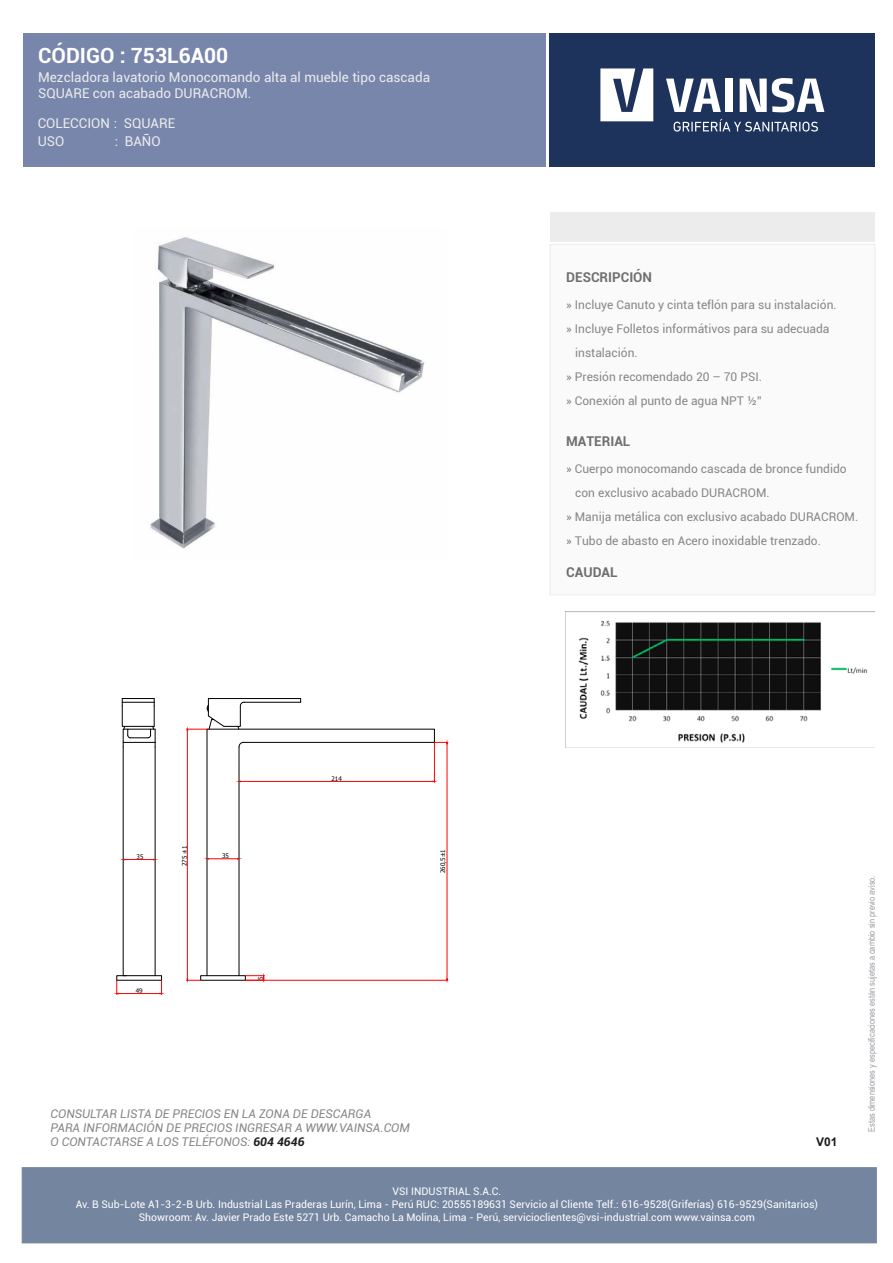
<style>
.page{position:relative;width:893px;height:1263px;background:#fff}
.page>*{position:absolute;margin:0;border:0;box-sizing:border-box;transform-origin:0 0}
.t1{font:700 21px "Roboto";color:#fff}
.t2{font:13.5px/16.2px "Roboto";color:#ececec}
.t3{font:700 13.5px "Roboto";color:#706f6f}
.t4{font:12px "Roboto";color:#878786}
.t5{font:italic 12px/14.4px "Roboto";color:#878786}
.t6{font:700 12px "Arial";color:#1d1d1b}
.t7{font:10.5px/12.6px "Roboto";color:#fff;text-align:center}
.t8{font:9px "Arial Narrow";color:#9c9ea4}
.t9{font:6.3px "Tahoma";color:#000}
.s1{font-weight:700;color:#1d1d1b}
</style>
<div class="page">
<div style="left:550px;top:213px;width:325px;height:29px;background:#ececec"></div>
<div style="left:549px;top:34px;width:326px;height:133px;background:#1e335c"></div>
<svg style="left:600px;top:68px;width:53px;height:53px"></svg>
<svg style="left:666px;top:79px;width:55px;height:33px"></svg>
<div style="left:725px;top:79px;width:8px;height:33px;background:#fff"></div>
<svg style="left:740px;top:78px;width:84px;height:34px"></svg>
<svg style="left:674px;top:119px;width:144px;height:13px"></svg>
<div style="left:23px;top:34px;width:522px;height:133px;background:#7886ac"></div>
<div style="left:550px;top:244px;width:325px;height:351px;background:#fafafb;border:1px solid #ececec"></div>
<div style="left:22px;top:1167px;width:854px;height:76px;background:#74859f;border:1px solid #74859f"></div>
<img style="left:149px;top:237px;width:276px;height:312px">
<hr style="left:155px;top:747px;width:1px;height:229px;background:#000">
<hr style="left:123px;top:747px;width:1px;height:228px;background:#000">
<svg style="left:122px;top:698px;width:34px;height:49px"></svg>
<hr style="left:122px;top:698px;width:32px;height:1px;background:#000">
<svg style="left:206px;top:728px;width:229px;height:247px"></svg>
<svg style="left:238px;top:742px;width:6px;height:6px"></svg>
<div style="left:200px;top:975px;width:46px;height:5px;border:1px solid #000"></div>
<svg style="left:123px;top:859px;width:32px;height:1px"></svg>
<hr style="left:208px;top:858px;width:30px;height:1px;background:#f00">
<hr style="left:187px;top:731px;width:1px;height:248px;background:#f00">
<svg style="left:186px;top:979px;width:15px;height:2px"></svg>
<svg style="left:186px;top:698px;width:115px;height:33px"></svg>
<svg style="left:245px;top:975px;width:20px;height:5px"></svg>
<hr style="left:245px;top:980px;width:203px;height:1px;background:#f00">
<hr style="left:447px;top:744px;width:1px;height:235px;background:#f00">
<svg style="left:435px;top:742px;width:13px;height:2px"></svg>
<hr style="left:434px;top:742px;width:1px;height:40px;background:#f00">
<hr style="left:240px;top:781px;width:193px;height:1px;background:#f00">
<svg style="left:116px;top:974px;width:46px;height:20px"></svg>
<img style="left:565px;top:611px;width:310px;height:137px">
<h1 class="t1" style="left:38px;top:41px;width:192px">CÓDIGO : 753L6A00</h1>
<p class="t2" style="left:38px;top:68px;width:393px">Mezcladora lavatorio Monocomando alta al mueble tipo cascada<br>SQUARE con acabado DURACROM.</p>
<p class="t2" style="left:38px;top:133px;width:28px">USO</p>
<p class="t2" style="left:115px;top:133px;width:47px">: BAÑO</p>
<p class="t2" style="left:38px;top:114px;width:139px">COLECCION : SQUARE</p>
<p class="t3" style="left:566px;top:268px;width:87px">DESCRIPCIÓN</p>
<p class="t4" style="left:566px;top:297px;width:272px">» Incluye Canuto y cinta teflón para su instalación.</p>
<p class="t4" style="left:566px;top:321px;width:265px">» Incluye Folletos informátivos para su adecuada</p>
<p class="t4" style="left:575px;top:345px;width:64px">instalación.</p>
<p class="t4" style="left:566px;top:369px;width:197px">» Presión recomendado 20 – 70 PSI.</p>
<p class="t4" style="left:566px;top:393px;width:197px">» Conexión al punto de agua NPT ½”</p>
<p class="t3" style="left:566px;top:431px;width:66px">MATERIAL</p>
<p class="t4" style="left:566px;top:460px;width:282px">» Cuerpo monocomando cascada de bronce fundido</p>
<p class="t4" style="left:575px;top:484px;width:196px">con exclusivo acabado DURACROM.</p>
<p class="t4" style="left:566px;top:508px;width:294px">» Manija metálica con exclusivo acabado DURACROM.</p>
<p class="t4" style="left:566px;top:532px;width:256px">» Tubo de abasto en Acero inoxidable trenzado.</p>
<p class="t3" style="left:566px;top:563px;width:53px">CAUDAL</p>
<p class="t9" style="left:180px;top:866px;width:22px;rotate:-90deg">275 ±1</p>
<p class="t9" style="left:137px;top:852px;width:8px">35</p>
<p class="t9" style="left:222px;top:851px;width:8px">35</p>
<p class="t9" style="left:136px;top:986px;width:8px">49</p>
<p class="t9" style="left:256px;top:980px;width:5px;rotate:-90deg">5</p>
<p class="t9" style="left:331px;top:774px;width:12px">214</p>
<p class="t9" style="left:439px;top:873px;width:25px;rotate:-90deg">260,5±1</p>
<p class="t5" style="left:51px;top:1105px;width:361px">CONSULTAR LISTA DE PRECIOS EN LA ZONA DE DESCARGA<br>PARA INFORMACIÓN DE PRECIOS INGRESAR A WWW.VAINSA.COM<br>O CONTACTARSE A LOS TELÉFONOS: <span class="s1">604 4646</span></p>
<p class="t6" style="left:816px;top:1134px;width:23px">V01</p>
<p class="t7" style="left:76px;top:1185px;width:744px">VSI INDUSTRIAL S.A.C.<br>Av. B Sub-Lote A1-3-2-B Urb. Industrial Las Praderas Lurín, Lima - Perú RUC: 20555189631 Servicio al Cliente Telf.: 616-9528(Griferías) 616-9529(Sanitarios)<br>Showroom: Av. Javier Prado Este 5271 Urb. Camacho La Molina, Lima - Perú, servicioclientes@vsi-industrial.com www.vainsa.com</p>
<p class="t8" style="left:865px;top:1132px;width:258px;rotate:-90deg">Estas dimensiones y especificaciones están sujetas a cambio sin previo aviso.</p>
</div>
